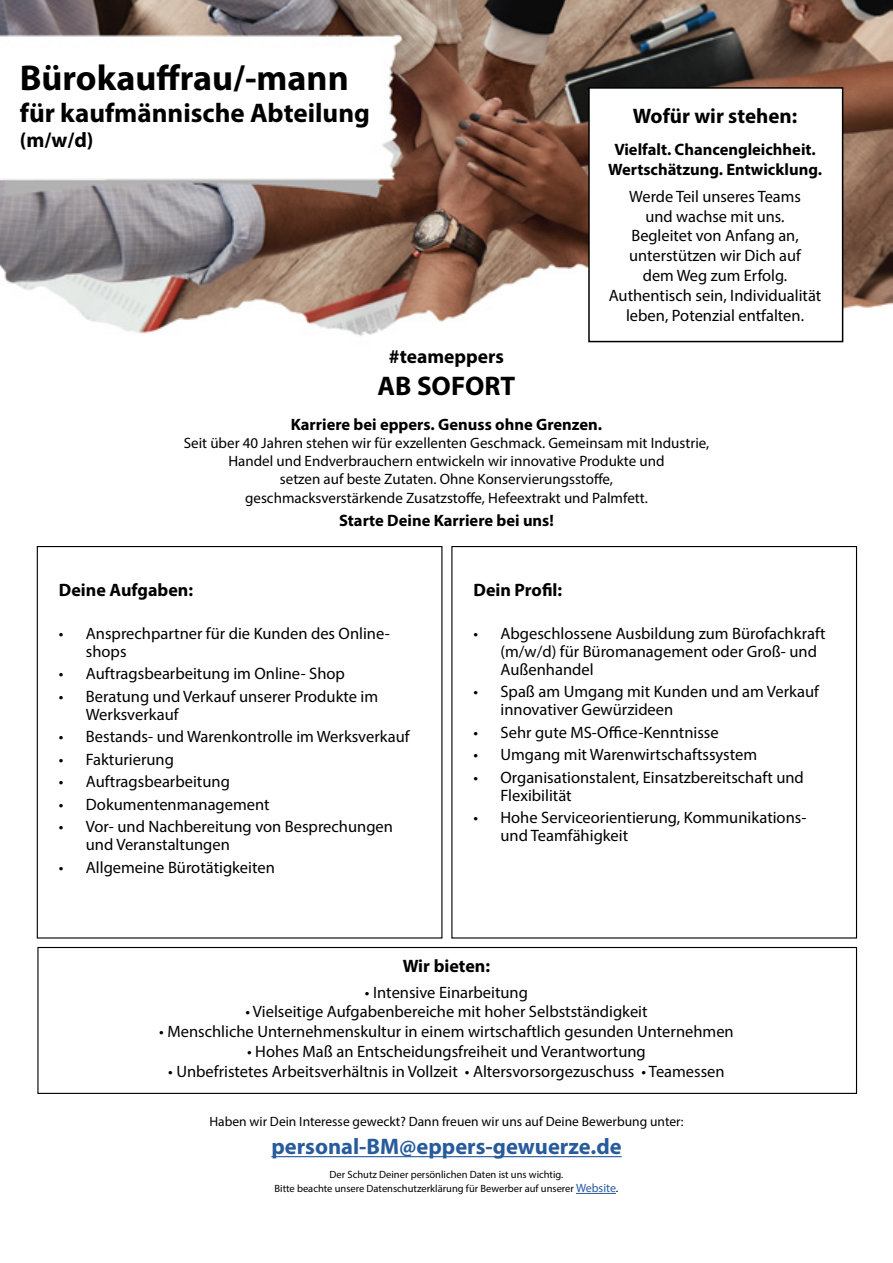
<style>
.page{position:relative;width:893px;height:1263px;background:#fff}
.page>*{position:absolute;margin:0;border:0;box-sizing:border-box;transform-origin:0 0}
.t1{font:700 36px "Myriad Pro";color:#000}
.t2{font:700 27px "Myriad Pro";color:#000}
.t3{font:700 22.5px "Myriad Pro";color:#275b9b}
.t4{font:700 21px "Myriad Pro";color:#000}
.t5{font:700 19.5px "Myriad Pro";color:#000}
.t6{font:700 18px "Myriad Pro";color:#000}
.t7{font:16.5px/18px "Myriad Pro";color:#000}
.t8{font:700 16.5px/19.8px "Myriad Pro";color:#000;text-align:center}
.t9{font:15px/18px "Myriad Pro";color:#000;text-align:center}
.t10{font:13.5px "Myriad Pro";color:#000}
.t11{font:10.5px/14.4px "Myriad Pro";color:#000;text-align:center}
.s1{font-size:12px;color:#275b9b}
.s2{font-size:12px}
</style>
<div class="page">
<img style="left:0;top:0;width:893px;height:343px">
<hr style="left:271px;top:1156px;width:351px;height:1px;background:#275b9b">
<hr style="left:576px;top:1193px;width:40px;height:1px;background:#275b9b">
<div style="left:589px;top:88px;width:254px;height:254px;background:#fff"></div>
<div style="left:588px;top:87px;width:255px;height:255px;border:2px solid #000"></div>
<div style="left:37px;top:947px;width:820px;height:147px;border:1px solid #000"></div>
<h1 class="t1" style="left:20px;top:54px;width:330px">Bürokauffrau/-mann</h1>
<h2 class="t2" style="left:20px;top:95px;width:352px">für kaufmännische Abteilung</h2>
<p class="t4" style="left:20px;top:127px;width:75px">(m/w/d)</p>
<p class="t4" style="left:633px;top:102px;width:166px">Wofür wir stehen:</p>
<p class="t8" style="left:608px;top:139px;width:215px">Vielfalt. Chancengleichheit.<br>Wertschätzung. Entwicklung.</p>
<p class="t7" style="left:609px;top:186px;width:214px;line-height:19.8px;text-align:center">Werde Teil unseres Teams<br>und wachse mit uns.<br>Begleitet von Anfang an, unterstützen wir Dich auf<br>dem Weg zum Erfolg.<br>Authentisch sein, Individualität leben, Potenzial entfalten.</p>
<p class="t5" style="left:389px;top:344px;width:116px">#teameppers</p>
<h2 class="t2" style="left:378px;top:369px;width:139px">AB SOFORT</h2>
<p class="t8" style="left:291px;top:413px;width:313px">Karriere bei eppers. Genuss ohne Grenzen.</p>
<p class="t9" style="left:184px;top:433px;width:527px">Seit über 40 Jahren stehen wir für exzellenten Geschmack. Gemeinsam mit Industrie,<br>Handel und Endverbrauchern entwickeln wir innovative Produkte und<br>setzen auf beste Zutaten. Ohne Konservierungsstoffe,</p>
<p class="t9" style="left:245px;top:489px;width:404px">geschmacksverstärkende Zusatzstoffe, Hefeextrakt und Palmfett.</p>
<p class="t8" style="left:339px;top:510px;width:216px">Starte Deine Karriere bei uns!</p>
<p class="t6" style="left:59px;top:578px;width:136px">Deine Aufgaben:</p>
<p class="t7" style="left:86px;top:624px;width:305px;text-indent:-27px">• Ansprechpartner für die Kunden des Online&shy;shops</p>
<p class="t7" style="left:59px;top:664px;width:288px">• Auftragsbearbeitung im Online- Shop</p>
<p class="t7" style="left:86px;top:687px;width:294px;text-indent:-27px">• Beratung und Verkauf unserer Produkte im<br>Werksverkauf</p>
<p class="t7" style="left:59px;top:727px;width:352px">• Bestands- und Warenkontrolle im Werksverkauf</p>
<p class="t7" style="left:59px;top:750px;width:116px">• Fakturierung</p>
<p class="t7" style="left:59px;top:772px;width:172px">• Auftragsbearbeitung</p>
<p class="t7" style="left:59px;top:795px;width:212px">• Dokumentenmanagement</p>
<p class="t7" style="left:86px;top:817px;width:309px;text-indent:-27px">• Vor- und Nachbereitung von Besprechungen und Veranstaltungen</p>
<p class="t7" style="left:59px;top:858px;width:217px">• Allgemeine Bürotätigkeiten</p>
<p class="t6" style="left:473px;top:578px;width:90px">Dein Profil:</p>
<p class="t7" style="left:500px;top:624px;width:326px;text-indent:-27px">• Abgeschlossene Ausbildung zum Bürofachkraft (m/w/d) für Büromanagement oder Groß- und<br>Außenhandel</p>
<p class="t7" style="left:500px;top:682px;width:320px;text-indent:-27px">• Spaß am Umgang mit Kunden und am Verkauf innovativer Gewürzideen</p>
<p class="t7" style="left:473px;top:723px;width:247px">• Sehr gute MS-Office-Kenntnisse</p>
<p class="t7" style="left:473px;top:745px;width:285px">• Umgang mit Warenwirtschaftssystem</p>
<p class="t7" style="left:500px;top:768px;width:305px;text-indent:-27px">• Organisationstalent, Einsatzbereitschaft und<br>Flexibilität</p>
<p class="t7" style="left:500px;top:808px;width:307px;text-indent:-27px">• Hohe Serviceorientierung, Kommunikations&shy;und Teamfähigkeit</p>
<p class="t6" style="left:403px;top:955px;width:89px">Wir bieten:</p>
<p class="t7" style="left:365px;top:983px;width:165px">• Intensive Einarbeitung</p>
<p class="t7" style="left:245px;top:1003px;width:404px">• Vielseitige Aufgabenbereiche mit hoher Selbstständigkeit</p>
<p class="t7" style="left:159px;top:1022px;width:576px">• Menschliche Unternehmenskultur in einem wirtschaftlich gesunden Unternehmen</p>
<p class="t7" style="left:247px;top:1042px;width:400px">• Hohes Maß an Entscheidungsfreiheit und Verantwortung</p>
<p class="t7" style="left:168px;top:1062px;width:558px">• Unbefristetes Arbeitsverhältnis in Vollzeit • Altersvorsorgezuschuss • Teamessen</p>
<p class="t10" style="left:209px;top:1113px;width:475px">Haben wir Dein Interesse geweckt? Dann freuen wir uns auf Deine Bewerbung unter:</p>
<h3 class="t3" style="left:271px;top:1132px;width:352px">personal-BM@eppers-gewuerze.de</h3>
<p class="t11" style="left:274px;top:1167px;width:345px">Der Schutz Deiner persönlichen Daten ist uns wichtig.<br>Bitte beachte unsere Datenschutzerklärung für Bewerber auf unserer <span class="s1">Website</span><span class="s2">.</span></p>
</div>
